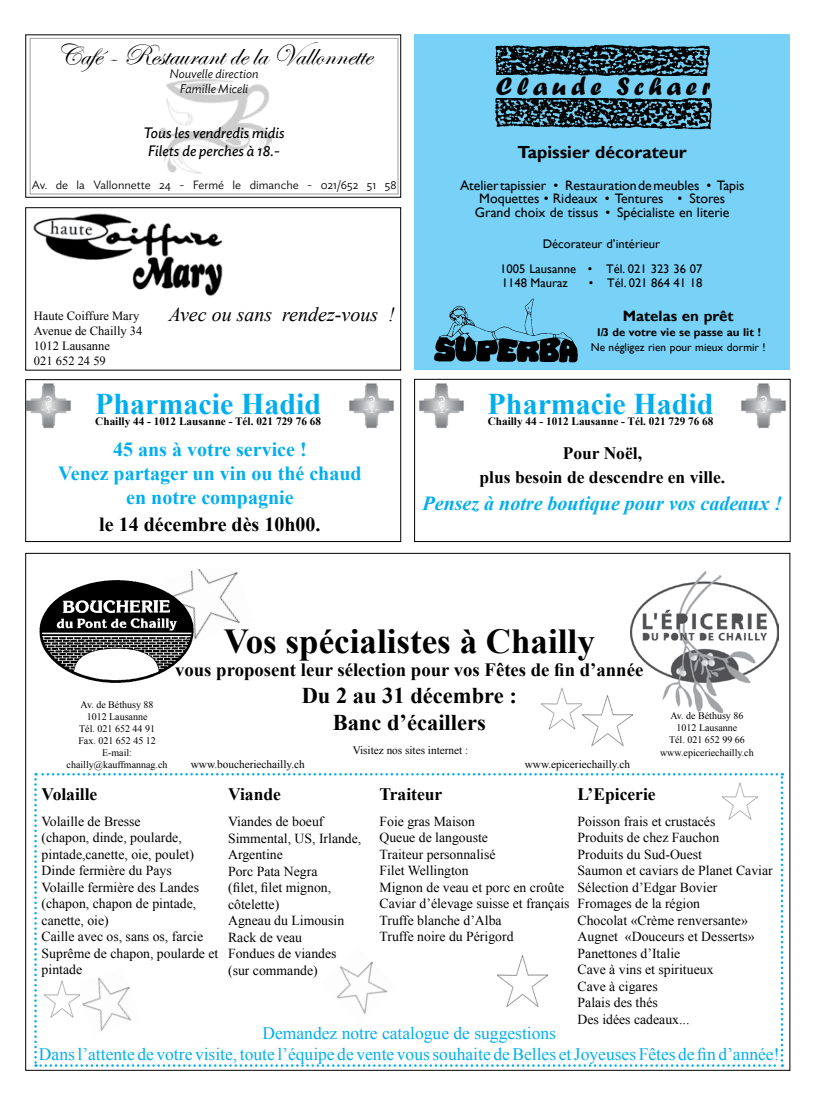
<style>
.page{position:relative;width:815px;height:1099px;background:#fff}
.page>*{position:absolute;margin:0;border:0;box-sizing:border-box;transform-origin:0 0}
.t1{font:700 35px "Times New Roman";color:#000}
.t2{font:30px "Edwardian Script ITC";color:#000}
.t3{font:700 30px "Times New Roman";color:#00aeef}
.t4{font:26.25px "Forte";letter-spacing:.17em;color:#000}
.t5{font:700 22.5px/27px "Times New Roman";color:#000;text-align:center}
.t6{font:700 20px/24px "Times New Roman";color:#00aeef;text-align:center}
.t7{font:italic 700 20px "Times New Roman";color:#00aeef}
.t8{font:italic 20px "Times New Roman";color:#000}
.t9{font:700 20px "Times New Roman";color:#000}
.t10{font:700 18.75px "Times New Roman";color:#000}
.t11{font:17.5px/21px "Times New Roman";color:#00aeef;text-align:center}
.t12{font:700 17.5px/24px "Times New Roman";color:#000;text-align:center}
.t13{font:700 17.5px "Gill Sans";color:#000}
.t14{font:italic 15px/18px "Ideal Sans";color:#000;text-align:center}
.t15{font:700 15px "Gill Sans";color:#000}
.t16{font:13.75px/16.5px "Times New Roman";color:#000}
.t17{font:13.75px/13.8px "Gill Sans";color:#000;text-align:center}
.t18{font:12.5px/25px "Gill Sans";color:#000;text-align:center}
.t19{font:12.5px/15px "Times New Roman";color:#000}
.t20{font:italic 300 12.5px/15px "Ideal Sans";color:#000;text-align:center}
.t21{font:300 11.88px "Ideal Sans";color:#000}
.t22{font:700 11.25px "Times New Roman";color:#000}
.t23{font:11.25px "Times New Roman";color:#000}
.t24{font:11.25px "Gill Sans";color:#000}
.t25{font:700 11.25px "Gill Sans";color:#000}
.t26{font:10px/12px "Times New Roman";color:#000;text-align:center}
</style>
<div class="page">
<div style="left:30px;top:38px;width:368px;height:156px;border:1px solid #9d9fa2"></div>
<img style="left:158px;top:79px;width:113px;height:95px">
<div style="left:25px;top:34px;width:376px;height:163px;border:1px solid #000"></div>
<img style="left:33px;top:213px;width:190px;height:84px">
<div style="left:25px;top:207px;width:376px;height:163px;border:1px solid #000"></div>
<div style="left:415px;top:34px;width:375px;height:336px;background:#78d2f7"></div>
<img style="left:434px;top:298px;width:144px;height:65px">
<img style="left:495px;top:44px;width:217px;height:86px">
<div style="left:482px;top:76px;width:243px;height:21px;background:#78d2f7"></div>
<img style="left:542px;top:687px;width:40px;height:43px">
<img style="left:190px;top:569px;width:50px;height:71px">
<svg style="left:34px;top:773px;width:749px;height:293px"></svg>
<img style="left:39px;top:578px;width:156px;height:105px">
<img style="left:630px;top:571px;width:149px;height:141px">
<img style="left:583px;top:693px;width:50px;height:54px">
<img style="left:75px;top:967px;width:66px;height:68px">
<img style="left:322px;top:946px;width:74px;height:74px">
<img style="left:44px;top:979px;width:36px;height:39px">
<img style="left:497px;top:953px;width:50px;height:55px">
<img style="left:722px;top:781px;width:36px;height:39px">
<img style="left:27px;top:383px;width:44px;height:46px">
<img style="left:349px;top:383px;width:45px;height:46px">
<div style="left:25px;top:379px;width:376px;height:163px;border:1px solid #000"></div>
<img style="left:419px;top:383px;width:45px;height:46px">
<img style="left:741px;top:383px;width:45px;height:46px">
<div style="left:414px;top:379px;width:376px;height:163px;border:1px solid #000"></div>
<h2 class="t2" style="left:56px;top:38px;width:317px">Café - Restaurant de la Vallonnette</h2>
<p class="t20" style="left:169px;top:65px;width:91px">Nouvelle direction<br>Famille Miceli</p>
<p class="t14" style="left:143px;top:122px;width:143px">Tous les vendredis midis<br>Filets de perches à 18.-</p>
<p class="t21" style="left:32px;top:176px;width:366px">Av. de la Vallonnette 24 - Fermé le dimanche - 021/652 51 58</p>
<p class="t19" style="left:34px;top:308px;width:110px">Haute Coiffure Mary<br>Avenue de Chailly 34<br>1012 Lausanne<br>021 652 24 59</p>
<h3 class="t8" style="left:169px;top:301px;width:227px">Avec ou sans rendez-vous !</h3>
<h2 class="t3" style="left:95px;top:382px;width:227px">Pharmacie Hadid</h2>
<p class="t22" style="left:95px;top:413px;width:227px">Chailly 44 - 1012 Lausanne - Tél. 021 729 76 68</p>
<h3 class="t6" style="left:58px;top:436px;width:305px">45 ans à votre service !<br>Venez partager un vin ou thé chaud en notre compagnie</h3>
<h3 class="t9" style="left:99px;top:509px;width:223px">le 14 décembre dès 10h00.</h3>
<h3 class="t4" style="left:496px;top:71px;width:216px">Claude Schaer</h3>
<p class="t13" style="left:518px;top:142px;width:171px">Tapissier décorateur</p>
<p class="t17" style="left:460px;top:178px;width:286px">Atelier tapissier • Restauration de meubles • Tapis<br>Moquettes • Rideaux • Tentures • Stores<br>Grand choix de tissus • Spécialiste en literie</p>
<p class="t18" style="left:500px;top:231px;width:204px">Décorateur d’intérieur<br>1005 Lausanne • Tél. 021 323 36 07</p>
<p class="t15" style="left:623px;top:307px;width:113px">Matelas en prêt</p>
<p class="t25" style="left:596px;top:325px;width:167px">1/3 de votre vie se passe au lit !</p>
<p class="t24" style="left:591px;top:340px;width:176px">Ne négligez rien pour mieux dormir !</p>
<p class="t18" style="left:502px;top:271px;width:67px">1148 Mauraz</p>
<p class="t18" style="left:589px;top:271px;width:115px">• Tél. 021 864 41 18</p>
<h2 class="t3" style="left:488px;top:382px;width:227px">Pharmacie Hadid</h2>
<p class="t22" style="left:488px;top:413px;width:227px">Chailly 44 - 1012 Lausanne - Tél. 021 729 76 68</p>
<p class="t12" style="left:480px;top:440px;width:247px">Pour Noël,<br>plus besoin de descendre en ville.</p>
<h3 class="t7" style="left:423px;top:489px;width:361px">Pensez à notre boutique pour vos cadeaux !</h3>
<h1 class="t1" style="left:224px;top:616px;width:373px">Vos spécialistes à Chailly</h1>
<h3 class="t10" style="left:175px;top:656px;width:470px">vous proposent leur sélection pour vos Fêtes de fin d’année</h3>
<h3 class="t5" style="left:302px;top:681px;width:217px">Du 2 au 31 décembre :<br>Banc d’écaillers</h3>
<p class="t23" style="left:353px;top:742px;width:117px">Visitez nos sites internet :</p>
<p class="t23" style="left:191px;top:756px;width:116px">www.boucheriechailly.ch</p>
<p class="t23" style="left:525px;top:756px;width:107px">www.epiceriechailly.ch</p>
<p class="t26" style="left:67px;top:698px;width:102px">Av. de Béthusy 88<br>1012 Lausanne<br>Tél. 021 652 44 91<br>Fax. 021 652 45 12<br>E-mail: chailly@kauffmannag.ch</p>
<p class="t26" style="left:660px;top:709px;width:95px">Av. de Béthusy 86<br>1012 Lausanne<br>Tél. 021 652 99 66 www.epiceriechailly.ch</p>
<p class="t12" style="left:42px;top:781px;width:57px">Volaille</p>
<p class="t16" style="left:42px;top:812px;width:178px">Volaille de Bresse<br>(chapon, dinde, poularde, pintade,canette, oie, poulet)<br>Dinde fermière du Pays<br>Volaille fermière des Landes (chapon, chapon de pintade, canette, oie)<br>Caille avec os, sans os, farcie<br>Suprême de chapon, poularde et pintade</p>
<p class="t12" style="left:228px;top:782px;width:54px">Viande</p>
<p class="t16" style="left:228px;top:812px;width:135px">Viandes de boeuf<br>Simmental, US, Irlande,<br>Argentine<br>Porc Pata Negra<br>(filet, filet mignon, côtelette)<br>Agneau du Limousin<br>Rack de veau<br>Fondues de viandes<br>(sur commande)</p>
<p class="t12" style="left:379px;top:782px;width:64px">Traiteur</p>
<p class="t16" style="left:379px;top:812px;width:192px">Foie gras Maison<br>Queue de langouste<br>Traiteur personnalisé<br>Filet Wellington<br>Mignon de veau et porc en croûte<br>Caviar d’élevage suisse et français<br>Truffe blanche d’Alba<br>Truffe noire du Périgord</p>
<p class="t12" style="left:578px;top:782px;width:80px">L’Epicerie</p>
<p class="t16" style="left:578px;top:812px;width:197px">Poisson frais et crustacés<br>Produits de chez Fauchon<br>Produits du Sud-Ouest<br>Saumon et caviars de Planet Caviar<br>Sélection d’Edgar Bovier<br>Fromages de la région<br>Chocolat «Crème renversante»<br>Augnet «Douceurs et Desserts»<br>Panettones d’Italie<br>Cave à vins et spiritueux<br>Cave à cigares<br>Palais des thés<br>Des idées cadeaux...</p>
<p class="t11" style="left:39px;top:1022px;width:742px">Demandez notre catalogue de suggestions<br>Dans l’attente de votre visite, toute l’équipe de vente vous souhaite de Belles et Joyeuses Fêtes de fin d’année!</p>
</div>
